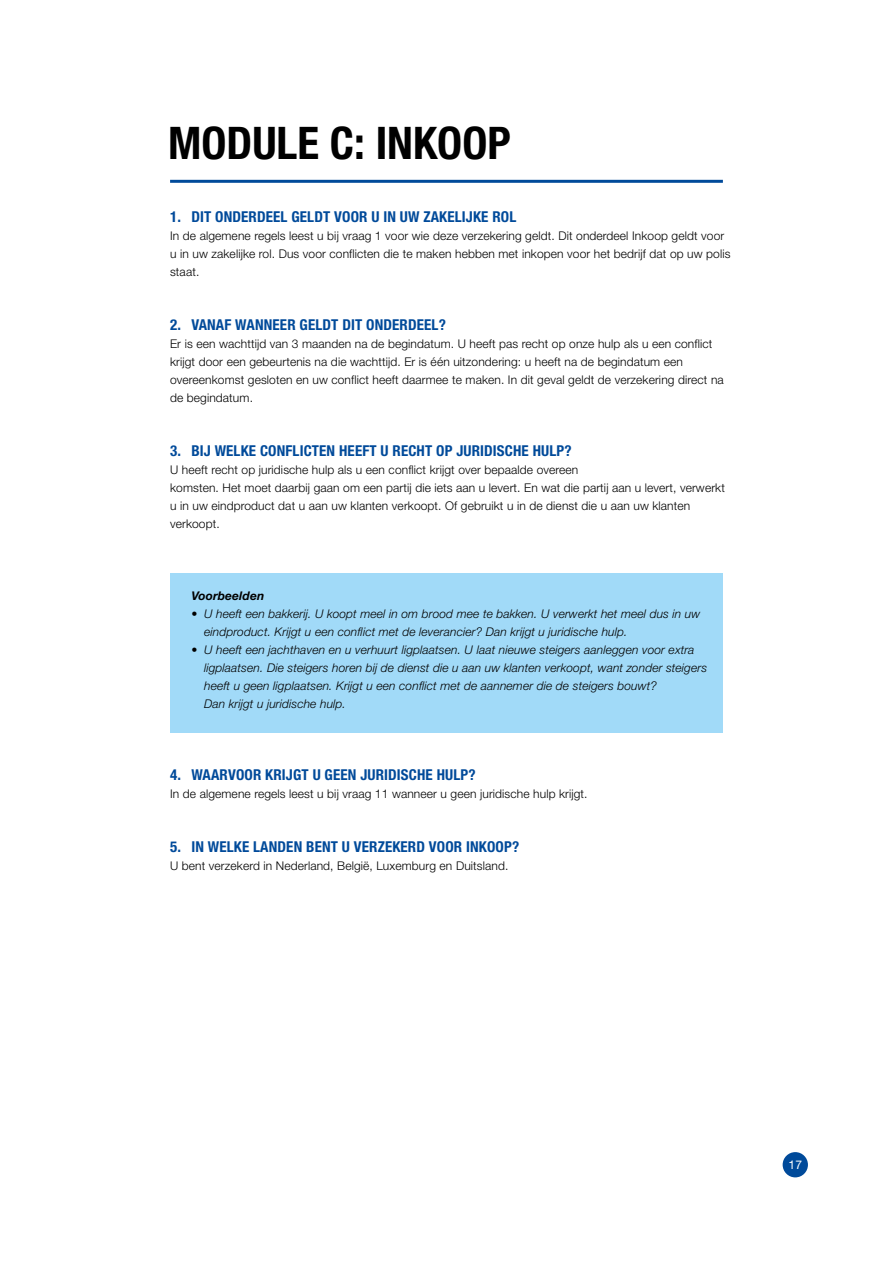
<style>
.page{position:relative;width:893px;height:1263px;background:#fff}
.page>*{position:absolute;margin:0;border:0;box-sizing:border-box;transform-origin:0 0}
.t1{font:700 condensed 45px "Helvetica Neue LT Std";color:#000}
.t2{font:700 condensed 15px "Helvetica Neue LT Std";letter-spacing:.01em;color:#004a9a}
.t3{font:300 12px/18px "Helvetica Neue LT Std";letter-spacing:.01em;color:#000}
.t4{font:italic 300 12px/18px "Helvetica Neue LT Std";letter-spacing:.01em;color:#000}
.t5{font:italic 700 12px "Helvetica Neue LT Std";letter-spacing:.01em;color:#000}
.t6{font:12px "Helvetica Neue LT Std";color:#fff}
.s1{font-style:normal}
</style>
<div class="page">
<div style="left:783px;top:1152px;width:25px;height:25px;background:#004a9a;border-radius:50%"></div>
<div style="left:170px;top:573px;width:553px;height:160px;background:#a1daf8"></div>
<hr style="left:170px;top:180px;width:553px;height:3px;background:#004a9a">
<h1 class="t1" style="left:168px;top:115px;width:344px">MODULE C: INKOOP</h1>
<p class="t2" style="left:170px;top:207px;width:348px">1. DIT ONDERDEEL GELDT VOOR U IN UW ZAKELIJKE ROL</p>
<p class="t3" style="left:170px;top:226px;width:562px">In de algemene regels leest u bij vraag 1 voor wie deze verzekering geldt. Dit onderdeel Inkoop geldt voor u in uw zakelijke rol. Dus voor conflicten die te maken hebben met inkopen voor het bedrijf dat op uw polis staat.</p>
<p class="t2" style="left:170px;top:315px;width:277px">2. VANAF WANNEER GELDT DIT ONDERDEEL?</p>
<p class="t3" style="left:170px;top:334px;width:555px">Er is een wachttijd van 3 maanden na de begindatum. U heeft pas recht op onze hulp als u een conflict krijgt door een gebeurtenis na die wachttijd. Er is één uitzondering: u heeft na de begindatum een overeenkomst gesloten en uw conflict heeft daarmee te maken. In dit geval geldt de verzekering direct na de begindatum.</p>
<p class="t2" style="left:170px;top:441px;width:403px">3. BIJ WELKE CONFLICTEN HEEFT U RECHT OP JURIDISCHE HULP?</p>
<p class="t3" style="left:170px;top:460px;width:556px">U heeft recht op juridische hulp als u een conflict krijgt over bepaalde overeen<br>komsten. Het moet daarbij gaan om een partij die iets aan u levert. En wat die partij aan u levert, verwerkt u in uw eindproduct dat u aan uw klanten verkoopt. Of gebruikt u in de dienst die u aan uw klanten verkoopt.</p>
<p class="t5" style="left:191px;top:588px;width:74px">Voorbeelden</p>
<p class="t4" style="left:204px;top:604px;width:498px;text-indent:-13px"><span class="s1">•</span> U heeft een bakkerij. U koopt meel in om brood mee te bakken. U verwerkt het meel dus in uw eindproduct. Krijgt u een conflict met de leverancier? Dan krijgt u juridische hulp.</p>
<p class="t4" style="left:204px;top:640px;width:504px;text-indent:-13px"><span class="s1">•</span> U heeft een jachthaven en u verhuurt ligplaatsen. U laat nieuwe steigers aanleggen voor extra ligplaatsen. Die steigers horen bij de dienst die u aan uw klanten verkoopt, want zonder steigers heeft u geen ligplaatsen. Krijgt u een conflict met de aannemer die de steigers bouwt?<br>Dan krijgt u juridische hulp.</p>
<p class="t2" style="left:170px;top:765px;width:307px">4. WAARVOOR KRIJGT U GEEN JURIDISCHE HULP?</p>
<p class="t3" style="left:170px;top:784px;width:419px">In de algemene regels leest u bij vraag 11 wanneer u geen juridische hulp krijgt.</p>
<p class="t2" style="left:170px;top:837px;width:351px">5. IN WELKE LANDEN BENT U VERZEKERD VOOR INKOOP?</p>
<p class="t3" style="left:170px;top:856px;width:340px">U bent verzekerd in Nederland, België, Luxemburg en Duitsland.</p>
<p class="t6" style="left:788px;top:1157px;width:15px">17</p>
</div>
